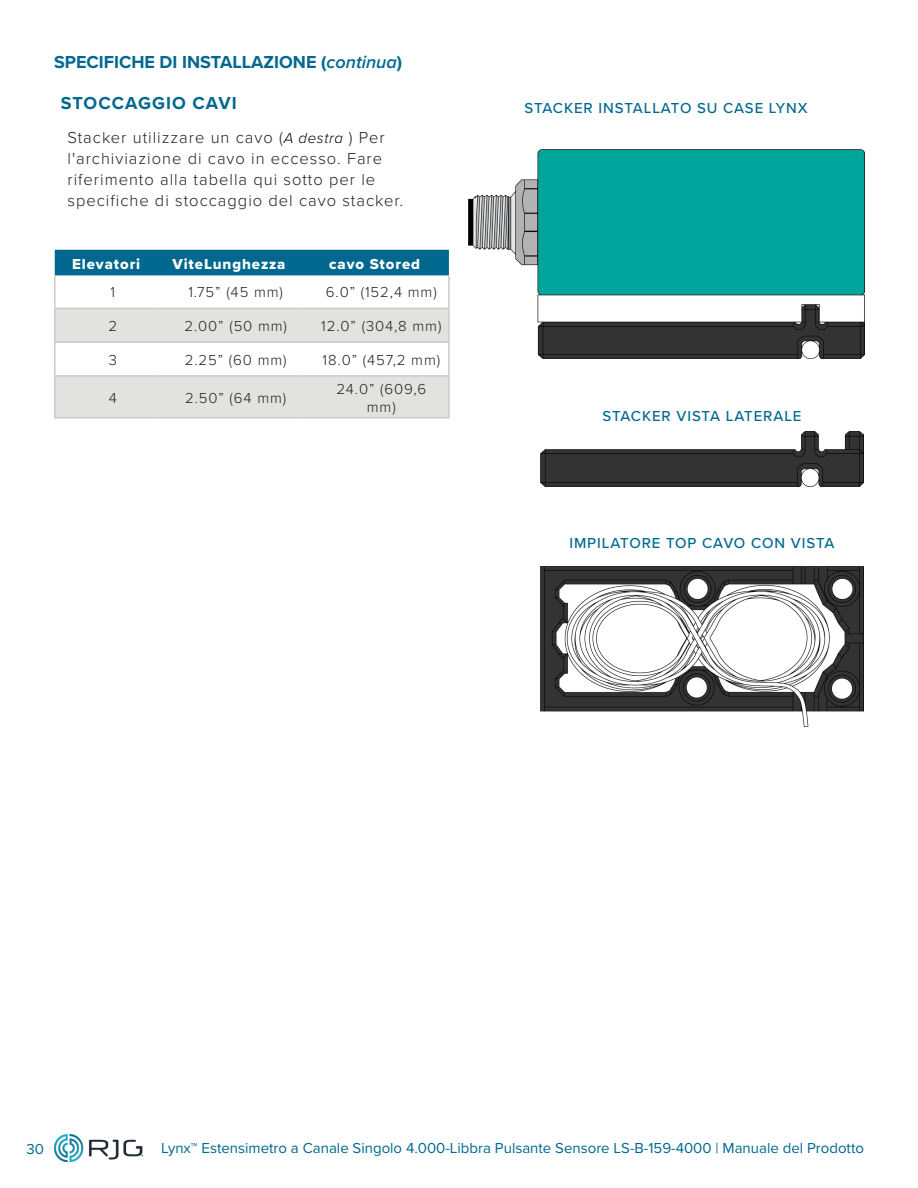
<style>
.page{position:relative;width:918px;height:1188px;background:#fff}
.page>*{position:absolute;margin:0;border:0;box-sizing:border-box;transform-origin:0 0}
.t1{font:700 18px "Proxima Nova";color:#00688f}
.t2{font:700 18px "Proxima Nova";letter-spacing:.055em;color:#00688f}
.t3{font:300 16.5px/21px "Proxima Nova";letter-spacing:.06em;color:#212121}
.t4{font:300 15px/18px "Proxima Nova";letter-spacing:.06em;color:#212121;text-align:center}
.t5{font:15px "Proxima Nova";color:#00688f}
.t6{font:500 15px "Proxima Nova";letter-spacing:.06em;color:#00688f}
.t7{font:15px "Proxima Nova Extrabld";letter-spacing:.06em;color:#fff}
.s1{font-weight:600;font-style:italic}
.s2{font-style:italic;font-size:15px;color:#000}
</style>
<div class="page">
<img style="left:54px;top:1134px;width:88px;height:27px">
<img style="left:540px;top:566px;width:324px;height:160px">
<img style="left:540px;top:432px;width:324px;height:54px">
<img style="left:468px;top:150px;width:396px;height:209px">
<div style="left:55px;top:250px;width:394px;height:25px;background:#00688f"></div>
<svg style="left:56px;top:309px;width:392px;height:108px"></svg>
<hr style="left:54px;top:275px;width:2px;height:33px;background:#cdc9c8">
<hr style="left:448px;top:275px;width:2px;height:33px;background:#cdc9c8">
<hr style="left:54px;top:308px;width:104px;height:1px;background:#cdc9c8">
<hr style="left:54px;top:309px;width:2px;height:32px;background:#cdc9c8">
<hr style="left:158px;top:308px;width:142px;height:1px;background:#cdc9c8">
<hr style="left:300px;top:308px;width:150px;height:1px;background:#cdc9c8">
<hr style="left:448px;top:309px;width:2px;height:32px;background:#cdc9c8">
<hr style="left:54px;top:341px;width:104px;height:2px;background:#cdc9c8">
<hr style="left:54px;top:343px;width:2px;height:32px;background:#cdc9c8">
<hr style="left:158px;top:341px;width:142px;height:2px;background:#cdc9c8">
<hr style="left:300px;top:341px;width:150px;height:2px;background:#cdc9c8">
<hr style="left:448px;top:343px;width:2px;height:32px;background:#cdc9c8">
<hr style="left:54px;top:375px;width:104px;height:2px;background:#cdc9c8">
<hr style="left:54px;top:377px;width:2px;height:40px;background:#cdc9c8">
<hr style="left:158px;top:375px;width:142px;height:2px;background:#cdc9c8">
<hr style="left:300px;top:375px;width:150px;height:2px;background:#cdc9c8">
<hr style="left:448px;top:377px;width:2px;height:40px;background:#cdc9c8">
<hr style="left:54px;top:417px;width:104px;height:2px;background:#cdc9c8">
<hr style="left:158px;top:417px;width:142px;height:2px;background:#cdc9c8">
<hr style="left:300px;top:417px;width:150px;height:2px;background:#cdc9c8">
<p class="t1" style="left:54px;top:49px;width:350px">SPECIFICHE DI INSTALLAZIONE (<span class="s1">continua</span>)</p>
<p class="t2" style="left:61px;top:89px;width:178px">STOCCAGGIO CAVI</p>
<p class="t3" style="left:68px;top:126px;width:337px">Stacker utilizzare un cavo (<span class="s2">A destra</span> ) Per l'archiviazione di cavo in eccesso. Fare riferimento alla tabella qui sotto per le specifiche di stoccaggio del cavo stacker.</p>
<p class="t7" style="left:72px;top:252px;width:70px">Elevatori</p>
<p class="t7" style="left:172px;top:252px;width:115px">ViteLunghezza</p>
<p class="t7" style="left:329px;top:252px;width:92px">cavo Stored</p>
<p class="t4" style="left:111px;top:283px;width:6px">1</p>
<p class="t4" style="left:188px;top:283px;width:96px">1.75” (45 mm)</p>
<p class="t4" style="left:326px;top:283px;width:112px">6.0” (152,4 mm)</p>
<p class="t4" style="left:109px;top:316px;width:10px">2</p>
<p class="t4" style="left:184px;top:316px;width:104px">2.00” (50 mm)</p>
<p class="t4" style="left:321px;top:316px;width:122px">12.0” (304,8 mm)</p>
<p class="t4" style="left:109px;top:350px;width:10px">3</p>
<p class="t4" style="left:185px;top:350px;width:103px">2.25” (60 mm)</p>
<p class="t4" style="left:323px;top:350px;width:119px">18.0” (457,2 mm)</p>
<p class="t4" style="left:109px;top:388px;width:10px">4</p>
<p class="t4" style="left:185px;top:388px;width:103px">2.50” (64 mm)</p>
<p class="t4" style="left:336px;top:379px;width:91px">24.0” (609,6 mm)</p>
<p class="t6" style="left:524px;top:97px;width:285px">STACKER INSTALLATO SU CASE LYNX</p>
<p class="t6" style="left:602px;top:405px;width:201px">STACKER VISTA LATERALE</p>
<p class="t6" style="left:569px;top:531px;width:267px">IMPILATORE TOP CAVO CON VISTA</p>
<p class="t5" style="left:27px;top:1137px;width:19px">30</p>
<p class="t5" style="left:161px;top:1136px;width:704px">Lynx™ Estensimetro a Canale Singolo 4.000-Libbra Pulsante Sensore LS‑B‑159‑4000 | Manuale del Prodotto</p>
</div>
